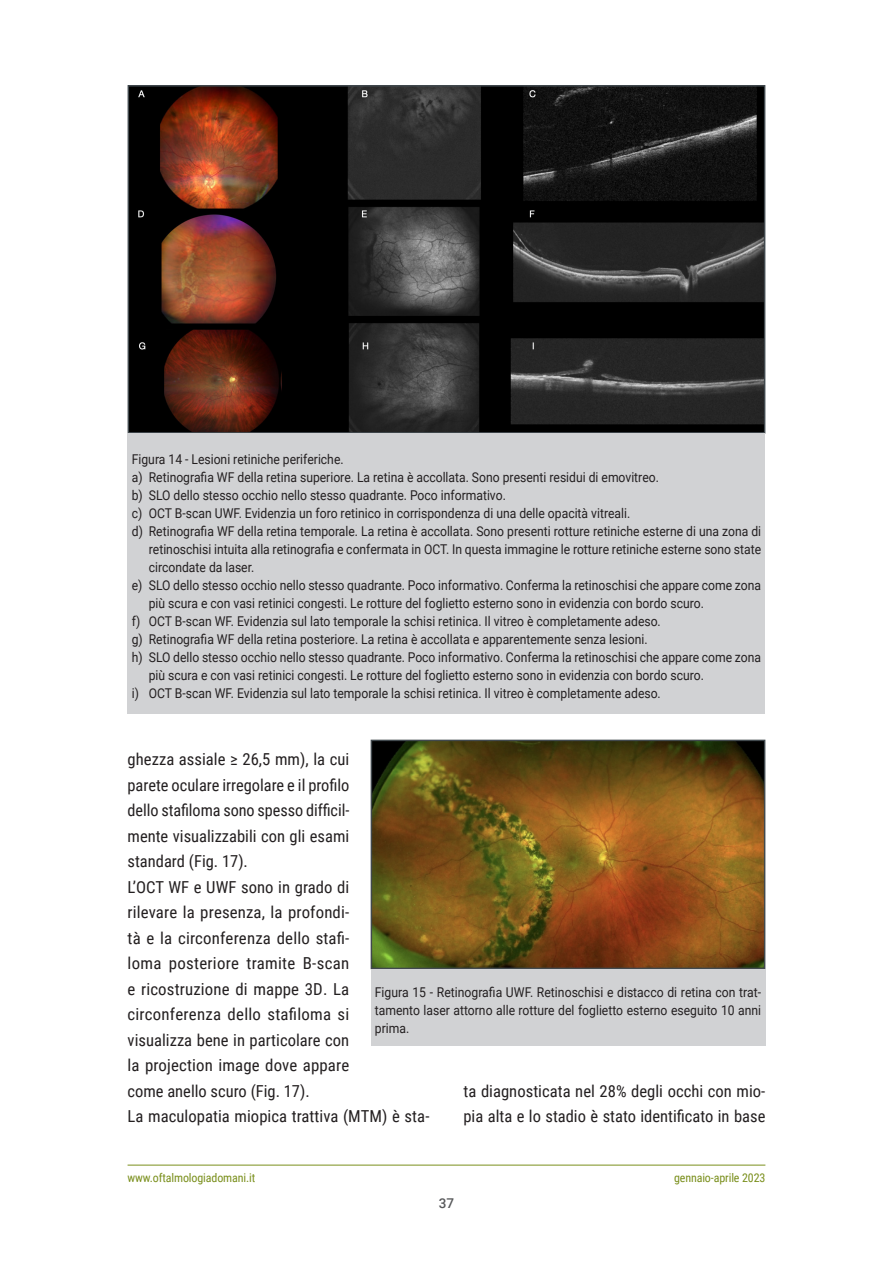
<style>
.page{position:relative;width:893px;height:1263px;background:#fff}
.page>*{position:absolute;margin:0;border:0;box-sizing:border-box;transform-origin:0 0}
.t1{font:16.5px/25.5px "Roboto Condensed";color:#231f20}
.t2{font:13.5px/18px "Roboto";color:#231f20;text-align:justify;scale:.9 1}
.t3{font:500 13.5px "Roboto";color:#57585a}
.t4{font:12px "Roboto Condensed";letter-spacing:-.01em;color:#7a8f1c}
</style>
<div class="page">
<hr style="left:128px;top:1165px;width:637px;height:1px;background:#7a8f1c">
<img style="left:131px;top:88px;width:631px;height:343px">
<div style="left:128px;top:85px;width:637px;height:349px;border:2px solid #41494e"></div>
<div style="left:128px;top:434px;width:637px;height:280px;background:#d1d2d4"></div>
<img style="left:374px;top:743px;width:388px;height:223px">
<div style="left:371px;top:740px;width:394px;height:229px;border:2px solid #41494e"></div>
<div style="left:371px;top:969px;width:394px;height:77px;background:#d1d2d4"></div>
<p class="t2" style="left:132px;top:450px;width:237px">Figura 14 - Lesioni retiniche periferiche.</p>
<p class="t2" style="left:132px;top:468px;width:587px">a) Retinografia WF della retina superiore. La retina è accollata. Sono presenti residui di emovitreo.</p>
<p class="t2" style="left:132px;top:486px;width:417px">b) SLO dello stesso occhio nello stesso quadrante. Poco informativo.</p>
<p class="t2" style="left:132px;top:504px;width:555px">c) OCT B-scan UWF. Evidenzia un foro retinico in corrispondenza di una delle opacità vitreali.</p>
<p class="t2" style="left:132px;top:522px;width:701px">d) Retinografia WF della retina temporale. La retina è accollata. Sono presenti rotture retiniche esterne di una zona di</p>
<p class="t2" style="left:149px;top:540px;width:682px">retinoschisi intuita alla retinografia e confermata in OCT. In questa immagine le rotture retiniche esterne sono state</p>
<p class="t2" style="left:149px;top:558px;width:119px">circondate da laser.</p>
<p class="t2" style="left:132px;top:576px;width:701px">e) SLO dello stesso occhio nello stesso quadrante. Poco informativo. Conferma la retinoschisi che appare come zona</p>
<p class="t2" style="left:149px;top:594px;width:618px">più scura e con vasi retinici congesti. Le rotture del foglietto esterno sono in evidenzia con bordo scuro.</p>
<p class="t2" style="left:132px;top:612px;width:589px">f) OCT B-scan WF. Evidenzia sul lato temporale la schisi retinica. Il vitreo è completamente adeso.</p>
<p class="t2" style="left:132px;top:630px;width:575px">g) Retinografia WF della retina posteriore. La retina è accollata e apparentemente senza lesioni.</p>
<p class="t2" style="left:132px;top:648px;width:701px">h) SLO dello stesso occhio nello stesso quadrante. Poco informativo. Conferma la retinoschisi che appare come zona</p>
<p class="t2" style="left:149px;top:666px;width:618px">più scura e con vasi retinici congesti. Le rotture del foglietto esterno sono in evidenzia con bordo scuro.</p>
<p class="t2" style="left:132px;top:684px;width:589px">i) OCT B-scan WF. Evidenzia sul lato temporale la schisi retinica. Il vitreo è completamente adeso.</p>
<p class="t1" style="left:128px;top:746px;width:303px">ghezza assiale ≥ 26,5 mm), la cui<br>parete oculare irregolare e il profilo<br>dello stafiloma sono spesso difficil-<br>mente visualizzabili con gli esami<br>standard (Fig. 17).<br>L’OCT WF e UWF sono in grado di<br>rilevare la presenza, la profondi-<br>tà e la circonferenza dello stafi-<br>loma posteriore tramite B-scan<br>e ricostruzione di mappe 3D. La circonferenza dello stafiloma si<br>visualizza bene in particolare con<br>la projection image dove appare<br>come anello scuro (Fig. 17).<br>La maculopatia miopica trattiva (MTM) è sta-</p>
<p class="t2" style="left:375px;top:982px;width:431px">Figura 15 - Retinografia UWF. Retinoschisi e distacco di retina con trat&shy;tamento laser attorno alle rotture del foglietto esterno eseguito 10 anni prima.</p>
<p class="t1" style="left:463px;top:1077px;width:303px">ta diagnosticata nel 28% degli occhi con mio&shy;pia alta e lo stadio è stato identificato in base</p>
<p class="t4" style="left:128px;top:1169px;width:129px">www.oftalmologiadomani.it</p>
<p class="t4" style="left:674px;top:1169px;width:93px">gennaio-aprile 2023</p>
<p class="t3" style="left:439px;top:1194px;width:17px">37</p>
</div>
